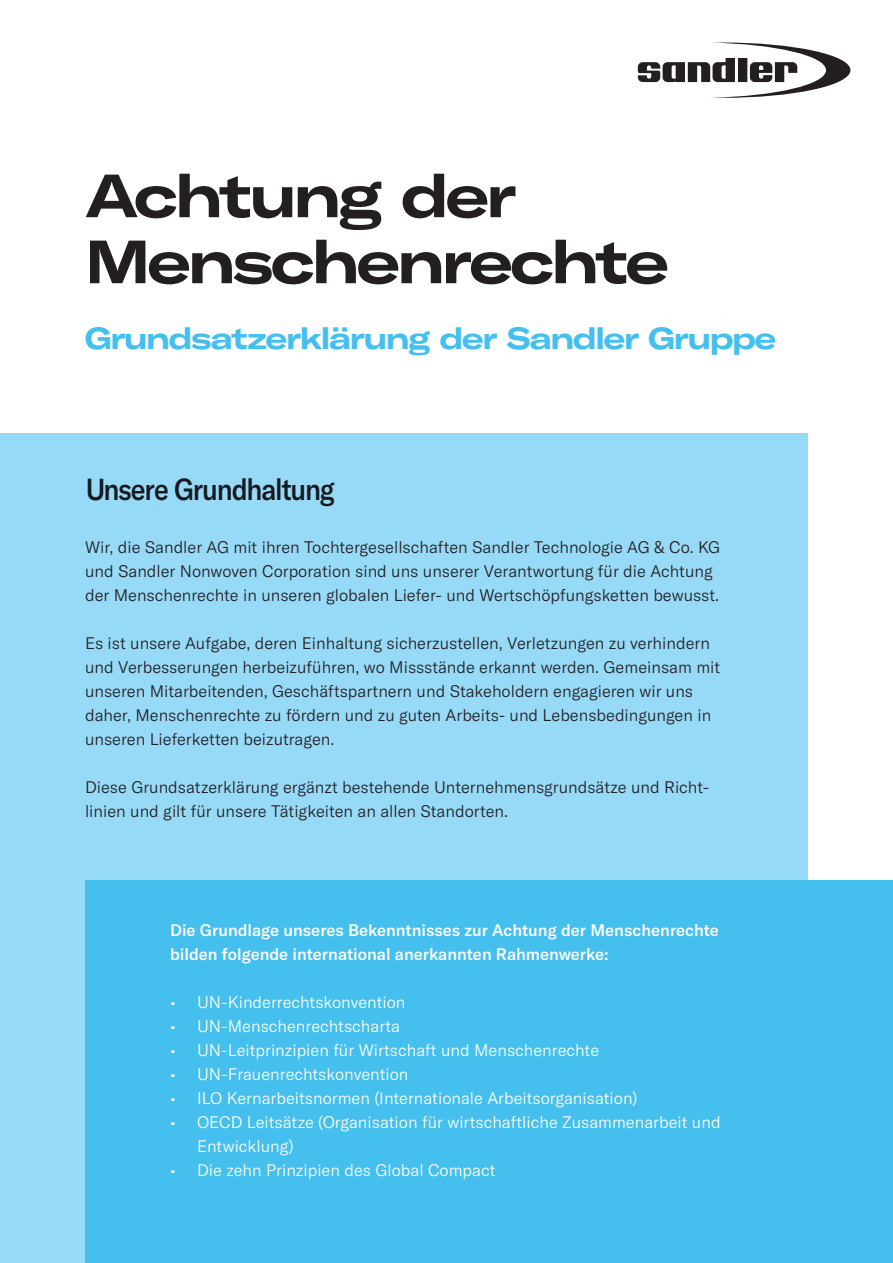
<style>
.page{position:relative;width:893px;height:1263px;background:#fff}
.page>*{position:absolute;margin:0;border:0;box-sizing:border-box;transform-origin:0 0}
.t1{font:700 expanded 60px/66px "GT America";letter-spacing:-.05em;color:#231f20;scale:.9 1}
.t2{font:700 expanded 30px "GT America";letter-spacing:-.05em;color:#45bfee;scale:.9 1}
.t3{font:500 30px "GT America";letter-spacing:-.04em;color:#231f20;scale:.9 1}
.t4{font:300 16.5px/24px "GT America";color:#231f20}
.t5{font:300 16.5px/24px "GT America";color:#fff}
.t6{font:500 16.5px "GT America";color:#fff}
</style>
<div class="page">
<div style="left:0;top:434px;width:808px;height:829px;background:#97daf8"></div>
<div style="left:85px;top:880px;width:808px;height:383px;background:#45bfee"></div>
<svg style="left:638px;top:43px;width:212px;height:55px"></svg>
<h1 class="t1" style="left:85px;top:162px;width:650px">Achtung der<br>Menschenrechte</h1>
<h2 class="t2" style="left:85px;top:320px;width:770px">Grundsatzerklärung der Sandler Gruppe</h2>
<h2 class="t3" style="left:85px;top:471px;width:279px">Unsere Grundhaltung</h2>
<p class="t4" style="left:85px;top:535px;width:636px">Wir, die Sandler AG mit ihren Tochtergesellschaften Sandler Technologie AG &amp; Co. KG und Sandler Nonwoven Corporation sind uns unserer Verantwortung für die Achtung der Menschenrechte in unseren globalen Liefer- und Wertschöpfungsketten bewusst.</p>
<p class="t4" style="left:85px;top:631px;width:637px">Es ist unsere Aufgabe, deren Einhaltung sicherzustellen, Verletzungen zu verhindern und Verbesserungen herbeizuführen, wo Missstände erkannt werden. Gemeinsam mit unseren Mitarbeitenden, Geschäftspartnern und Stakeholdern engagieren wir uns daher, Menschenrechte zu fördern und zu guten Arbeits- und Lebensbedingungen in unseren Lieferketten beizutragen.</p>
<p class="t4" style="left:85px;top:775px;width:626px">Diese Grundsatzerklärung ergänzt bestehende Unternehmensgrundsätze und Richt&shy;linien und gilt für unsere Tätigkeiten an allen Standorten.</p>
<p class="t6" style="left:170px;top:920px;width:550px">Die Grundlage unseres Bekenntnisses zur Achtung der Menschenrechte</p>
<p class="t6" style="left:170px;top:944px;width:440px">bilden folgende international anerkannten Rahmenwerke:</p>
<p class="t5" style="left:170px;top:990px;width:237px">• UN-Kinderrechtskonvention</p>
<p class="t5" style="left:170px;top:1014px;width:231px">• UN-Menschenrechtscharta</p>
<p class="t5" style="left:170px;top:1038px;width:431px">• UN-Leitprinzipien für Wirtschaft und Menschenrechte</p>
<p class="t5" style="left:170px;top:1062px;width:240px">• UN-Frauenrechtskonvention</p>
<p class="t5" style="left:170px;top:1086px;width:469px">• ILO Kernarbeitsnormen (Internationale Arbeitsorganisation)</p>
<p class="t5" style="left:197px;top:1110px;width:525px;text-indent:-27px">• OECD Leitsätze (Organisation für wirtschaftliche Zusammenarbeit und<br>Entwicklung)</p>
<p class="t5" style="left:170px;top:1158px;width:327px">• Die zehn Prinzipien des Global Compact</p>
</div>
